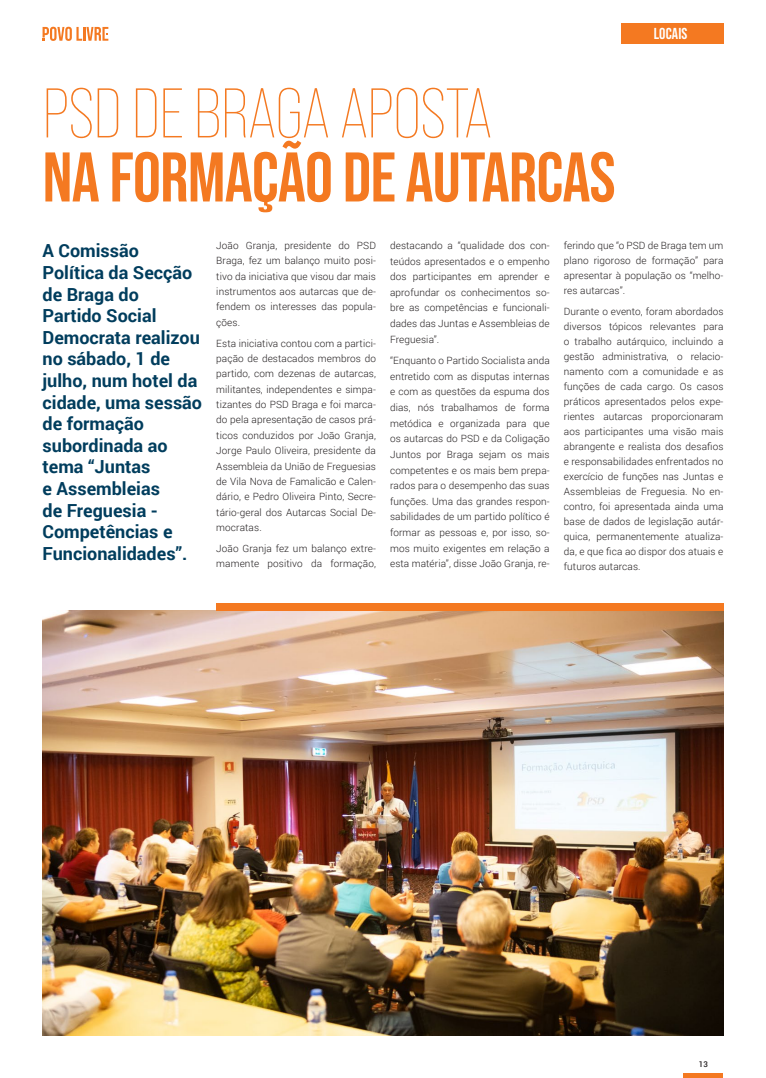
<style>
.page{position:relative;width:766px;height:1078px;background:#fff}
.page>*{position:absolute;margin:0;border:0;box-sizing:border-box;transform-origin:0 0}
.t1{font:700 70px/64px "Bebas Neue Pro";letter-spacing:-.01em;color:#f47921}
.t2{font:700 18px/21.6px "Roboto";color:#013d5d}
.t3{font:700 15.8px "Bebas Neue Pro";letter-spacing:.01em;color:#fff}
.t4{font:300 10px/15px "Roboto";letter-spacing:.01em;color:#231f20;text-align:justify}
.t5{font:500 8px "Roboto";color:#231f20}
.s1{font-weight:300}
</style>
<div class="page">
<hr style="left:683px;top:1073px;width:40px;height:4px;background:#f47921">
<svg style="left:43px;top:27px;width:65px;height:14px"></svg>
<div style="left:621px;top:24px;width:102px;height:20px;background:#f47921"></div>
<img style="left:43px;top:610px;width:680px;height:425px">
<div style="left:216px;top:602px;width:507px;height:8px;background:#f47921"></div>
<p class="t3" style="left:653px;top:25px;width:35px">LOCAIS</p>
<p class="t1" style="left:43px;top:80px;width:574px"><span class="s1">PSD DE BRAGA APOSTA<br></span>NA FORMAÇÃO DE AUTARCAS</p>
<p class="t4" style="left:390px;top:237px;width:161px;line-height:15.6px">destacando a “qualidade dos con&shy;teúdos apresentados e o empenho dos participantes em aprender e aprofundar os conhecimentos so&shy;bre as competências e funcionali&shy;dades das Juntas e Assembleias de Freguesia”.</p>
<p class="t4" style="left:390px;top:352px;width:161px;line-height:15.6px">“Enquanto o Partido Socialista anda entretido com as disputas internas e com as questões da espuma dos dias, nós trabalhamos de forma metódica e organizada para que os autarcas do PSD e da Coligação Juntos por Braga sejam os mais competentes e os mais bem prepa&shy;rados para o desempenho das suas funções. Uma das grandes respon&shy;sabilidades de um partido político é formar as pessoas e, por isso, so&shy;mos muito exigentes em relação a esta matéria”, disse João Granja, re-</p>
<p class="t4" style="left:563px;top:237px;width:161px">ferindo que “o PSD de Braga tem um plano rigoroso de formação” para apresentar à população os “melho&shy;res autarcas”.</p>
<p class="t4" style="left:563px;top:303px;width:161px">Durante o evento, foram abordados diversos tópicos relevantes para o trabalho autárquico, incluindo a gestão administrativa, o relacio&shy;namento com a comunidade e as funções de cada cargo. Os casos práticos apresentados pelos expe&shy;rientes autarcas proporcionaram aos participantes uma visão mais abrangente e realista dos desafios e responsabilidades enfrentados no exercício de funções nas Juntas e Assembleias de Freguesia. No en&shy;contro, foi apresentada ainda uma base de dados de legislação autár&shy;quica, permanentemente atualiza&shy;da, e que fica ao dispor dos atuais e futuros autarcas.</p>
<p class="t4" style="left:216px;top:237px;width:161px;line-height:15.3px">João Granja, presidente do PSD Braga, fez um balanço muito posi&shy;tivo da iniciativa que visou dar mais instrumentos aos autarcas que de&shy;fendem os interesses das popula&shy;ções.</p>
<p class="t4" style="left:216px;top:335px;width:161px;line-height:15.3px">Esta iniciativa contou com a partici&shy;pação de destacados membros do partido, com dezenas de autarcas, militantes, independentes e simpa&shy;tizantes do PSD Braga e foi marca&shy;do pela apresentação de casos prá&shy;ticos conduzidos por João Granja, Jorge Paulo Oliveira, presidente da Assembleia da União de Freguesias de Vila Nova de Famalicão e Calen&shy;dário, e Pedro Oliveira Pinto, Secre&shy;tário-geral dos Autarcas Social De&shy;mocratas.</p>
<p class="t4" style="left:216px;top:540px;width:161px;line-height:15.3px">João Granja fez um balanço extre&shy;mamente positivo da formação,</p>
<p class="t2" style="left:43px;top:239px;width:161px">A Comissão<br>Política da Secção de Braga do<br>Partido Social<br>Democrata realizou no sábado, 1 de julho, num hotel da cidade, uma sessão de formação subordinada ao tema “Juntas<br>e Assembleias<br>de Freguesia -<br>Competências e<br>Funcionalidades”.</p>
<p class="t5" style="left:698px;top:1058px;width:11px">13</p>
</div>
